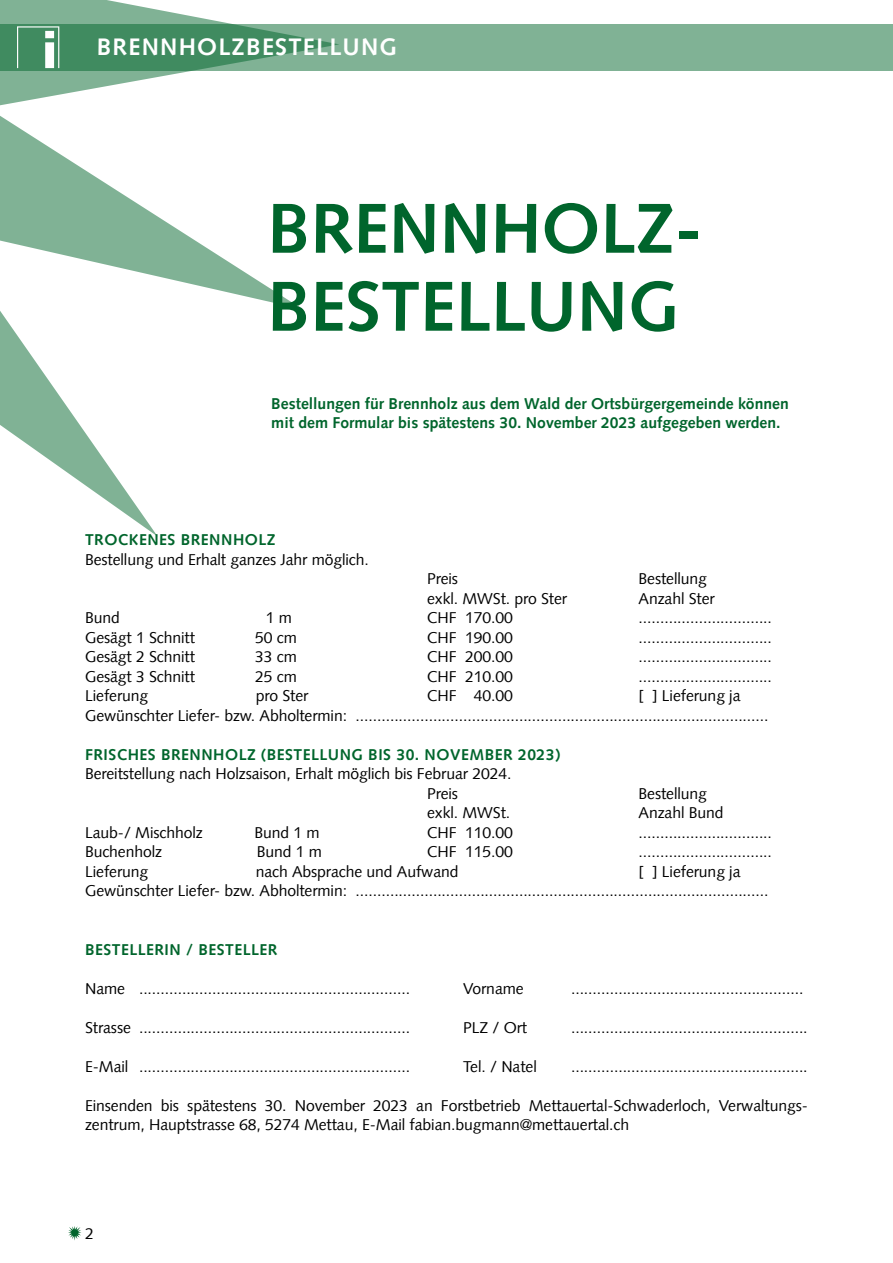
<style>
.page{position:relative;width:893px;height:1263px;background:#fff}
.page>*{position:absolute;margin:0;border:0;box-sizing:border-box;transform-origin:0 0}
.t1{font:700 70.5px/78px "Syntax LT";color:#00652c}
.t2{font:700 24px "Syntax LT";letter-spacing:.05em;color:#fff}
.t3{font:15.75px/19.5px "Syntax LT";letter-spacing:-.005em;color:#000}
.t4{font:700 15.75px/19.5px "Syntax LT";color:#00652c}
.t5{font:700 15.75px "Syntax LT";letter-spacing:.03em;color:#00652c}
</style>
<div class="page">
<div style="left:0;top:24px;width:893px;height:47px;background:#80b295"></div>
<svg style="left:0;top:0;width:339px;height:537px"></svg>
<svg style="left:17px;top:26px;width:42px;height:42px;background:#6da686"></svg>
<svg style="left:68px;top:1226px;width:13px;height:14px"></svg>
<h2 class="t2" style="left:97px;top:33px;width:302px">BRENNHOLZBESTELLUNG</h2>
<h1 class="t1" style="left:267px;top:190px;width:436px">BRENNHOLZ-<br>BESTELLUNG</h1>
<p class="t4" style="left:271px;top:394px;width:519px">Bestellungen für Brennholz aus dem Wald der Ortsbürgergemeinde können mit dem Formular bis spätestens 30. November 2023 aufgegeben werden.</p>
<p class="t5" style="left:85px;top:531px;width:192px">TROCKENES BRENNHOLZ</p>
<p class="t3" style="left:85px;top:550px;width:285px">Bestellung und Erhalt ganzes Jahr möglich.</p>
<p class="t3" style="left:427px;top:569px;width:33px">Preis</p>
<p class="t3" style="left:639px;top:569px;width:70px">Bestellung</p>
<p class="t3" style="left:427px;top:589px;width:142px">exkl. MWSt. pro Ster</p>
<p class="t3" style="left:639px;top:589px;width:78px">Anzahl Ster</p>
<p class="t3" style="left:85px;top:608px;width:36px">Bund</p>
<p class="t3" style="left:266px;top:608px;width:28px">1 m</p>
<p class="t3" style="left:427px;top:608px;width:87px">CHF 170.00</p>
<p class="t3" style="left:639px;top:608px;width:135px">...............................</p>
<p class="t3" style="left:85px;top:628px;width:111px">Gesägt 1 Schnitt</p>
<p class="t3" style="left:255px;top:628px;width:43px">50 cm</p>
<p class="t3" style="left:427px;top:628px;width:87px">CHF 190.00</p>
<p class="t3" style="left:639px;top:628px;width:135px">...............................</p>
<p class="t3" style="left:85px;top:647px;width:111px">Gesägt 2 Schnitt</p>
<p class="t3" style="left:255px;top:647px;width:43px">33 cm</p>
<p class="t3" style="left:427px;top:647px;width:87px">CHF 200.00</p>
<p class="t3" style="left:639px;top:647px;width:135px">...............................</p>
<p class="t3" style="left:85px;top:667px;width:111px">Gesägt 3 Schnitt</p>
<p class="t3" style="left:255px;top:667px;width:43px">25 cm</p>
<p class="t3" style="left:427px;top:667px;width:87px">CHF 210.00</p>
<p class="t3" style="left:639px;top:667px;width:135px">...............................</p>
<p class="t3" style="left:85px;top:686px;width:65px">Lieferung</p>
<p class="t3" style="left:256px;top:686px;width:54px">pro Ster</p>
<p class="t3" style="left:427px;top:686px;width:87px">CHF 40.00</p>
<p class="t3" style="left:85px;top:686px;width:685px;text-indent:554px">[ ] Lieferung ja<br>Gewünschter Liefer- bzw. Abholtermin: ................................................................................................</p>
<p class="t5" style="left:85px;top:745px;width:477px">FRISCHES BRENNHOLZ (BESTELLUNG BIS 30. NOVEMBER 2023)</p>
<p class="t3" style="left:427px;top:764px;width:86px;text-indent:-342px">Bereitstellung nach Holzsaison, Erhalt möglich bis Februar 2024.<br>Preis</p>
<p class="t3" style="left:639px;top:784px;width:70px">Bestellung</p>
<p class="t3" style="left:427px;top:803px;width:85px">exkl. MWSt.</p>
<p class="t3" style="left:639px;top:803px;width:87px">Anzahl Bund</p>
<p class="t3" style="left:85px;top:823px;width:119px">Laub-/ Mischholz</p>
<p class="t3" style="left:254px;top:823px;width:67px">Bund 1 m</p>
<p class="t3" style="left:427px;top:823px;width:87px">CHF 110.00</p>
<p class="t3" style="left:639px;top:823px;width:135px">...............................</p>
<p class="t3" style="left:85px;top:842px;width:79px">Buchenholz</p>
<p class="t3" style="left:257px;top:842px;width:67px">Bund 1 m</p>
<p class="t3" style="left:427px;top:842px;width:87px">CHF 115.00</p>
<p class="t3" style="left:639px;top:842px;width:135px">...............................</p>
<p class="t3" style="left:85px;top:862px;width:65px">Lieferung</p>
<p class="t3" style="left:256px;top:862px;width:204px">nach Absprache und Aufwand</p>
<p class="t3" style="left:85px;top:862px;width:685px;text-indent:554px">[ ] Lieferung ja<br>Gewünschter Liefer- bzw. Abholtermin: ................................................................................................</p>
<p class="t5" style="left:85px;top:940px;width:194px">BESTELLERIN / BESTELLER</p>
<p class="t3" style="left:85px;top:979px;width:326px">Name ...............................................................</p>
<p class="t3" style="left:463px;top:979px;width:62px">Vorname</p>
<p class="t3" style="left:571px;top:979px;width:234px">......................................................</p>
<p class="t3" style="left:85px;top:1018px;width:326px">Strasse ...............................................................</p>
<p class="t3" style="left:463px;top:1018px;width:66px">PLZ / Ort</p>
<p class="t3" style="left:571px;top:1018px;width:238px">.......................................................</p>
<p class="t3" style="left:85px;top:1057px;width:326px">E-Mail ...............................................................</p>
<p class="t3" style="left:463px;top:1057px;width:75px">Tel. / Natel</p>
<p class="t3" style="left:571px;top:1057px;width:238px">.......................................................</p>
<p class="t3" style="left:85px;top:1096px;width:724px">Einsenden bis spätestens 30. November 2023 an Forstbetrieb Mettauertal-Schwaderloch, Verwaltungs&shy;zentrum, Hauptstrasse 68, 5274 Mettau, E-Mail fabian.bugmann@mettauertal.ch</p>
<p class="t3" style="left:85px;top:1224px;width:10px">2</p>
</div>
